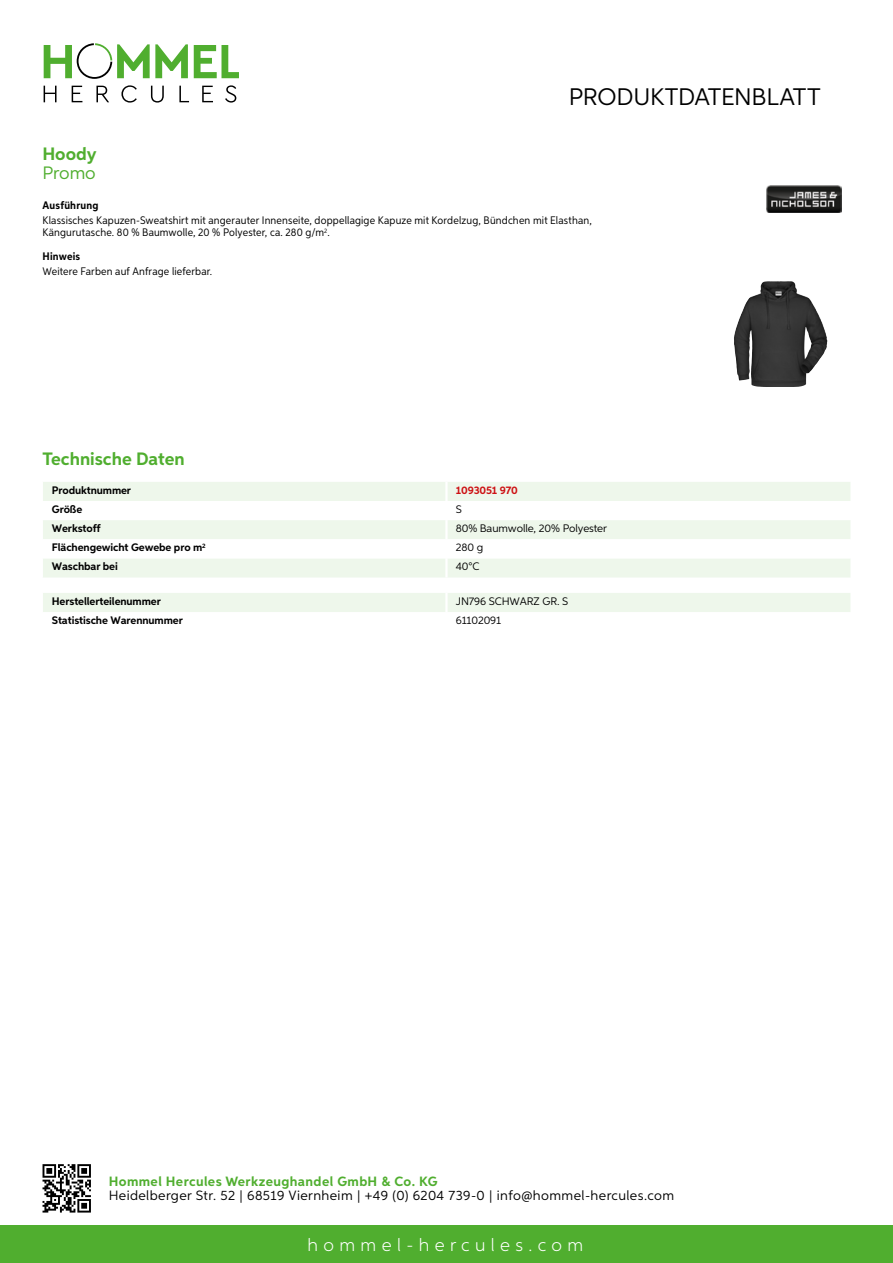
<style>
.page{position:relative;width:893px;height:1263px;background:#fff}
.page>*{position:absolute;margin:0;border:0;box-sizing:border-box;transform-origin:0 0}
.t1{font:24px "Aspira";letter-spacing:-.01em;color:#000}
.t2{font:700 18px "Aspira";color:#50ae2f}
.t3{font:300 18px "Aspira";letter-spacing:.3em;color:#fff}
.t4{font:18px "Aspira";color:#50ae2f}
.t5{font:13.5px "Aspira";letter-spacing:.03em;color:#000}
.t6{font:700 13.5px "Aspira";letter-spacing:.03em;color:#50ae2f}
.t7{font:10.95px/12px "Aspira Nar";letter-spacing:.015em;color:#000}
.t8{font:700 10.95px "Aspira";letter-spacing:-.01em;color:#000}
.t9{font:10.95px "Aspira";letter-spacing:-.01em;color:#000}
.t10{font:700 10.95px "Aspira Nar";letter-spacing:.02em;color:#000}
.t11{font:700 10.95px "Aspira";letter-spacing:-.01em;color:#cd1013}
</style>
<div class="page">
<div style="left:0;top:1226px;width:893px;height:37px;background:#50ae2f"></div>
<svg style="left:43px;top:1164px;width:48px;height:48px"></svg>
<svg style="left:194px;top:45px;width:45px;height:33px"></svg>
<svg style="left:44px;top:43px;width:144px;height:36px"></svg>
<svg style="left:44px;top:86px;width:13px;height:16px"></svg>
<svg style="left:72px;top:86px;width:10px;height:16px"></svg>
<svg style="left:96px;top:86px;width:13px;height:16px"></svg>
<svg style="left:121px;top:85px;width:16px;height:18px"></svg>
<svg style="left:151px;top:86px;width:13px;height:17px"></svg>
<svg style="left:179px;top:86px;width:10px;height:16px"></svg>
<svg style="left:202px;top:86px;width:11px;height:16px"></svg>
<svg style="left:225px;top:85px;width:11px;height:18px"></svg>
<div style="left:43px;top:482px;width:807px;height:95px;background:#eef7eb"></div>
<svg style="left:43px;top:501px;width:807px;height:57px"></svg>
<hr style="left:445px;top:482px;width:3px;height:19px;background:#fff">
<hr style="left:445px;top:501px;width:3px;height:19px;background:#fff">
<hr style="left:445px;top:520px;width:3px;height:19px;background:#fff">
<hr style="left:445px;top:539px;width:3px;height:19px;background:#fff">
<hr style="left:445px;top:558px;width:3px;height:19px;background:#fff">
<div style="left:43px;top:593px;width:807px;height:19px;background:#eef7eb"></div>
<img style="left:734px;top:281px;width:53px;height:99px">
<img style="left:766px;top:185px;width:76px;height:27px">
<h1 class="t1" style="left:569px;top:82px;width:253px">Produktdatenblatt</h1>
<h2 class="t2" style="left:43px;top:142px;width:56px">Hoody</h2>
<h2 class="t4" style="left:43px;top:162px;width:55px">Promo</h2>
<p class="t10" style="left:43px;top:199px;width:58px">Ausführung</p>
<p class="t7" style="left:43px;top:214px;width:551px">Klassisches Kapuzen-Sweatshirt mit angerauter Innenseite, doppellagige Kapuze mit Kordelzug, Bündchen mit Elasthan,<br>Kängurutasche. 80 % Baumwolle, 20 % Polyester, ca. 280 g/m<sup>2</sup>.</p>
<p class="t10" style="left:43px;top:249px;width:39px">Hinweis</p>
<p class="t7" style="left:43px;top:265px;width:171px">Weitere Farben auf Anfrage lieferbar.</p>
<h2 class="t2" style="left:43px;top:448px;width:144px">Technische Daten</h2>
<p class="t8" style="left:52px;top:483px;width:81px">Produktnummer</p>
<p class="t11" style="left:456px;top:483px;width:64px">1093051 970</p>
<p class="t8" style="left:52px;top:502px;width:32px">Größe</p>
<p class="t9" style="left:456px;top:502px;width:8px">S</p>
<p class="t8" style="left:52px;top:521px;width:50px">Werkstoff</p>
<p class="t9" style="left:456px;top:522px;width:153px">80% Baumwolle, 20% Polyester</p>
<p class="t8" style="left:52px;top:541px;width:155px">Flächengewicht Gewebe pro m<sup>2</sup></p>
<p class="t9" style="left:456px;top:541px;width:29px">280 g</p>
<p class="t8" style="left:52px;top:560px;width:68px">Waschbar bei</p>
<p class="t9" style="left:456px;top:560px;width:25px">40°C</p>
<p class="t8" style="left:52px;top:594px;width:111px">Herstellerteilenummer</p>
<p class="t9" style="left:456px;top:594px;width:114px">JN796 SCHWARZ GR. S</p>
<p class="t8" style="left:52px;top:613px;width:132px">Statistische Warennummer</p>
<p class="t9" style="left:456px;top:613px;width:47px">61102091</p>
<p class="t6" style="left:109px;top:1172px;width:330px">Hommel Hercules Werkzeughandel GmbH &amp; Co. KG</p>
<p class="t5" style="left:109px;top:1187px;width:567px">Heidelberger Str. 52 | 68519 Viernheim | +49 (0) 6204 739-0 | info@hommel-hercules.com</p>
<h2 class="t3" style="left:307px;top:1234px;width:277px">hommel-hercules.com</h2>
</div>
